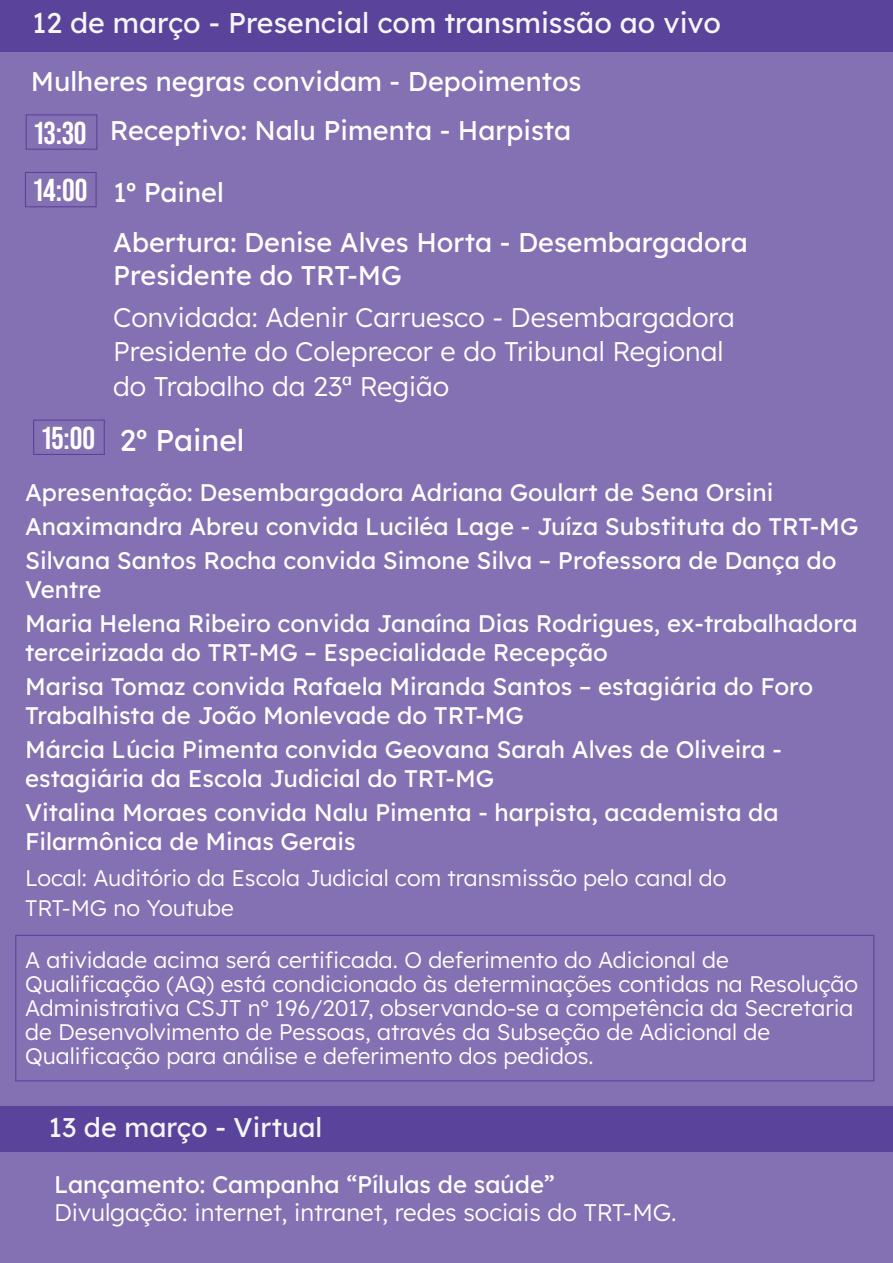
<style>
.page{position:relative;width:893px;height:1263px;background:#8471b3}
.page>*{position:absolute;margin:0;border:0;box-sizing:border-box;transform-origin:0 0}
.t1{font:700 31.65px/57.6px "Bebas Neue Pro";color:#fff}
.t2{font:30px "Lexend";color:#fff}
.t3{font:28.5px "Lexend";color:#f5f6f7}
.t4{font:27px/48.6px "Lexend";color:#fff}
.t5{font:300 27px/34.5px "Lexend";color:#fff}
.t6{font:27px "Lexend";color:#f5f6f7}
.t7{font:24px/34.5px "Lexend";color:#fff}
.t8{font:300 24px "Lexend";color:#fff}
.t9{font:300 22.5px/24px "Lexend";color:#fff}
</style>
<div class="page">
<div style="left:0;top:1106px;width:893px;height:45px;background:#5a449b"></div>
<div style="left:0;top:0;width:893px;height:51px;background:#5a449b"></div>
<div style="left:26px;top:114px;width:71px;height:36px;border:1px solid #5a439a"></div>
<div style="left:25px;top:172px;width:72px;height:35px;border:1px solid #5a439a"></div>
<div style="left:33px;top:420px;width:72px;height:35px;border:1px solid #5a439a"></div>
<div style="left:15px;top:935px;width:859px;height:146px;border:1px solid #5a439a"></div>
<p class="t3" style="left:32px;top:2px;width:690px">12 de março - Presencial com transmissão ao vivo</p>
<p class="t4" style="left:110px;top:56px;width:473px;text-indent:-79px">Mulheres negras convidam - Depoimentos<br>Receptivo: Nalu Pimenta - Harpista</p>
<p class="t4" style="left:113px;top:166px;width:636px;line-height:49.5px">1º Painel<br>Abertura: Denise Alves Horta - Desembargadora</p>
<p class="t4" style="left:113px;top:249px;width:290px">Presidente do TRT-MG</p>
<p class="t5" style="left:113px;top:298px;width:623px">Convidada: Adenir Carruesco - Desembargadora<br>Presidente do Coleprecor e do Tribunal Regional do Trabalho da 23ª Região</p>
<h1 class="t1" style="left:34px;top:104px;width:55px">13:30<br>14:00</h1>
<h1 class="t1" style="left:42px;top:409px;width:55px">15:00</h1>
<p class="t2" style="left:120px;top:419px;width:126px">2º Painel</p>
<p class="t7" style="left:25px;top:473px;width:835px">Apresentação: Desembargadora Adriana Goulart de Sena Orsini<br>Anaximandra Abreu convida Luciléa Lage - Juíza Substituta do TRT-MG<br>Silvana Santos Rocha convida Simone Silva – Professora de Dança do</p>
<p class="t7" style="left:25px;top:571px;width:834px">Ventre<br>Maria Helena Ribeiro convida Janaína Dias Rodrigues, ex-trabalhadora</p>
<p class="t7" style="left:25px;top:634px;width:789px">terceirizada do TRT-MG – Especialidade Recepção<br>Marisa Tomaz convida Rafaela Miranda Santos – estagiária do Foro</p>
<p class="t7" style="left:25px;top:697px;width:758px">Trabalhista de João Monlevade do TRT-MG<br>Márcia Lúcia Pimenta convida Geovana Sarah Alves de Oliveira -</p>
<p class="t7" style="left:25px;top:760px;width:755px">estagiária da Escola Judicial do TRT-MG<br>Vitalina Moraes convida Nalu Pimenta - harpista, academista da</p>
<p class="t7" style="left:25px;top:823px;width:332px">Filarmônica de Minas Gerais</p>
<p class="t9" style="left:25px;top:862px;width:703px;line-height:30px">Local: Auditório da Escola Judicial com transmissão pelo canal do<br>TRT-MG no Youtube</p>
<p class="t9" style="left:25px;top:947px;width:835px">A atividade acima será certificada. O deferimento do Adicional de Qualificação (AQ) está condicionado às determinações contidas na Resolução Administrativa CSJT nº 196/2017, observando-se a competência da Secretaria de Desenvolvimento de Pessoas, através da Subseção de Adicional de Qualificação para análise e deferimento dos pedidos.</p>
<p class="t6" style="left:49px;top:1107px;width:275px">13 de março - Virtual</p>
<p class="t7" style="left:54px;top:1165px;width:502px">Lançamento: Campanha “Pílulas de saúde”</p>
<p class="t8" style="left:54px;top:1195px;width:624px">Divulgação: internet, intranet, redes sociais do TRT-MG.</p>
</div>
